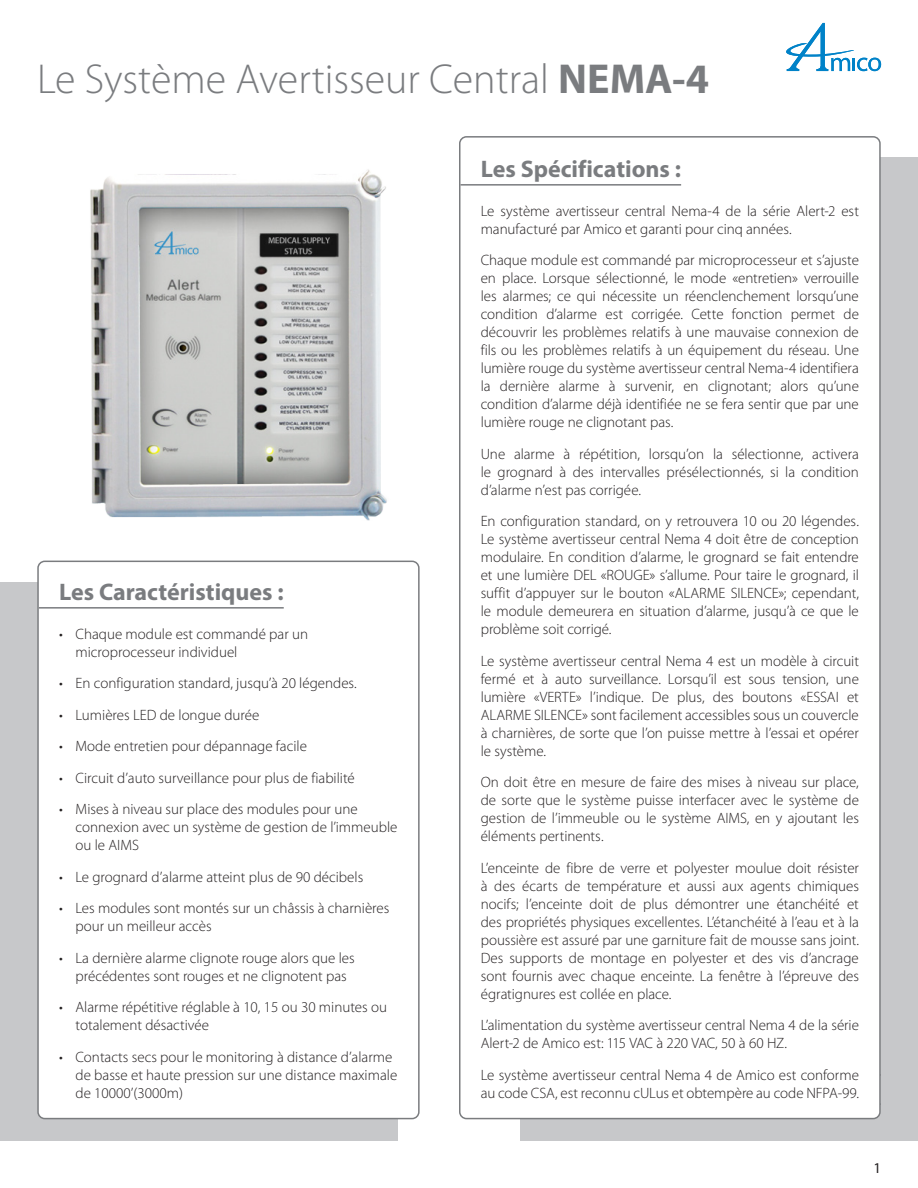
<style>
.page{position:relative;width:918px;height:1188px;background:#fff}
.page>*{position:absolute;margin:0;border:0;box-sizing:border-box;transform-origin:0 0}
.t1{font:300 42px "Myriad Pro";color:#7a7c7f}
.General_Spec_Feature{font:700 24px "Myriad Pro";color:#7a7c7f}
.Body{font:300 15px/18px "Myriad Pro";color:#231f20}
.t2{font:15px "Myriad Pro";color:#231f20}
.s1{font-weight:700}
</style>
<div class="page">
<svg style="left:786px;top:23px;width:95px;height:48px"></svg>
<div style="left:520px;top:158px;width:398px;height:983px;background:#c7c8ca"></div>
<div style="left:460px;top:137px;width:420px;height:982px;background:#fff;border-radius:7px"></div>
<hr style="left:460px;top:184px;width:221px;height:2px;background:#7a7c7f">
<div style="left:459px;top:136px;width:422px;height:983px;border:2px solid #7a7c7f;border-radius:7px"></div>
<div style="left:0;top:582px;width:398px;height:559px;background:#c7c8ca"></div>
<div style="left:38px;top:561px;width:381px;height:558px;background:#fff;border-radius:7px"></div>
<hr style="left:39px;top:607px;width:245px;height:2px;background:#7a7c7f">
<div style="left:37px;top:561px;width:383px;height:558px;border:2px solid #7a7c7f;border-radius:7px"></div>
<img style="left:90px;top:169px;width:297px;height:352px">
<p class="t1" style="left:37px;top:54px;width:674px">Le Système Avertisseur Central <span class="s1">NEMA-4</span></p>
<p class="General_Spec_Feature" style="left:59px;top:577px;width:226px">Les Caractéristiques :</p>
<p class="Body" style="left:76px;top:624px;width:234px;text-indent:-16px">• Chaque module est commandé par un microprocesseur individuel</p>
<p class="Body" style="left:59px;top:674px;width:299px">• En configuration standard, jusqu’à 20 légendes.</p>
<p class="Body" style="left:59px;top:705px;width:202px">• Lumières LED de longue durée</p>
<p class="Body" style="left:59px;top:737px;width:249px">• Mode entretien pour dépannage facile</p>
<p class="Body" style="left:59px;top:768px;width:297px">• Circuit d’auto surveillance pour plus de fiabilité</p>
<p class="Body" style="left:76px;top:800px;width:323px;text-indent:-16px">• Mises à niveau sur place des modules pour une connexion avec un système de gestion de l’immeuble ou le AIMS</p>
<p class="Body" style="left:59px;top:867px;width:306px">• Le grognard d’alarme atteint plus de 90 décibels</p>
<p class="Body" style="left:76px;top:899px;width:315px;text-indent:-16px">• Les modules sont montés sur un châssis à charnières pour un meilleur accès</p>
<p class="Body" style="left:59px;top:948px;width:297px;text-align:center">• La dernière alarme clignote rouge alors que les précédentes sont rouges et ne clignotent pas</p>
<p class="Body" style="left:76px;top:998px;width:313px;text-indent:-16px">• Alarme répétitive réglable à 10, 15 ou 30 minutes ou totalement désactivée</p>
<p class="Body" style="left:76px;top:1047px;width:323px;text-indent:-16px">• Contacts secs pour le monitoring à distance d’alarme de basse et haute pression sur une distance maximale de 10000’(3000m)</p>
<p class="General_Spec_Feature" style="left:481px;top:154px;width:202px">Les Spécifications :</p>
<p class="Body" style="left:481px;top:201px;width:380px">Le système avertisseur central Nema-4 de la série Alert-2 est manufacturé par Amico et garanti pour cinq années.</p>
<p class="Body" style="left:481px;top:251px;width:380px;text-align:justify">Chaque module est commandé par microprocesseur et s’ajuste en place. Lorsque sélectionné, le mode «entretien» verrouille les alarmes; ce qui nécessite un réenclenchement lorsqu’une condition d’alarme est corrigée. Cette fonction permet de découvrir les problèmes relatifs à une mauvaise connexion de fils ou les problèmes relatifs à un équipement du réseau. Une lumière rouge du système avertisseur central Nema-4 identifiera la dernière alarme à survenir, en clignotant; alors qu’une condition d’alarme déjà identifiée ne se fera sentir que par une lumière rouge ne clignotant pas.</p>
<p class="Body" style="left:481px;top:444px;width:380px;text-align:justify">Une alarme à répétition, lorsqu’on la sélectionne, activera le grognard à des intervalles présélectionnés, si la condition d’alarme n’est pas corrigée.</p>
<p class="Body" style="left:481px;top:512px;width:380px;text-align:justify">En configuration standard, on y retrouvera 10 ou 20 légendes.<br>Le système avertisseur central Nema 4 doit être de conception modulaire. En condition d’alarme, le grognard se fait entendre et une lumière DEL «ROUGE» s’allume. Pour taire le grognard, il suffit d’appuyer sur le bouton «ALARME SILENCE»; cependant, le module demeurera en situation d’alarme, jusqu’à ce que le problème soit corrigé.</p>
<p class="Body" style="left:481px;top:651px;width:380px;text-align:justify">Le système avertisseur central Nema 4 est un modèle à circuit fermé et à auto surveillance. Lorsqu’il est sous tension, une lumière «VERTE» l’indique. De plus, des boutons «ESSAI et ALARME SILENCE» sont facilement accessibles sous un couvercle à charnières, de sorte que l’on puisse mettre à l’essai et opérer le système.</p>
<p class="Body" style="left:481px;top:773px;width:380px;text-align:justify">On doit être en mesure de faire des mises à niveau sur place, de sorte que le système puisse interfacer avec le système de gestion de l’immeuble ou le système AIMS, en y ajoutant les éléments pertinents.</p>
<p class="Body" style="left:481px;top:858px;width:380px;text-align:justify">L’enceinte de fibre de verre et polyester moulue doit résister à des écarts de température et aussi aux agents chimiques nocifs; l’enceinte doit de plus démontrer une étanchéité et des propriétés physiques excellentes. L’étanchéité à l’eau et à la poussière est assuré par une garniture fait de mousse sans joint.<br>Des supports de montage en polyester et des vis d’ancrage sont fournis avec chaque enceinte. La fenêtre à l’épreuve des égratignures est collée en place.</p>
<p class="Body" style="left:481px;top:1016px;width:380px">L’alimentation du système avertisseur central Nema 4 de la série<br>Alert-2 de Amico est: 115 VAC à 220 VAC, 50 à 60 HZ.</p>
<p class="Body" style="left:481px;top:1065px;width:380px">Le système avertisseur central Nema 4 de Amico est conforme au code CSA, est reconnu cULus et obtempère au code NFPA-99.</p>
<p class="t2" style="left:873px;top:1159px;width:9px">1</p>
</div>
